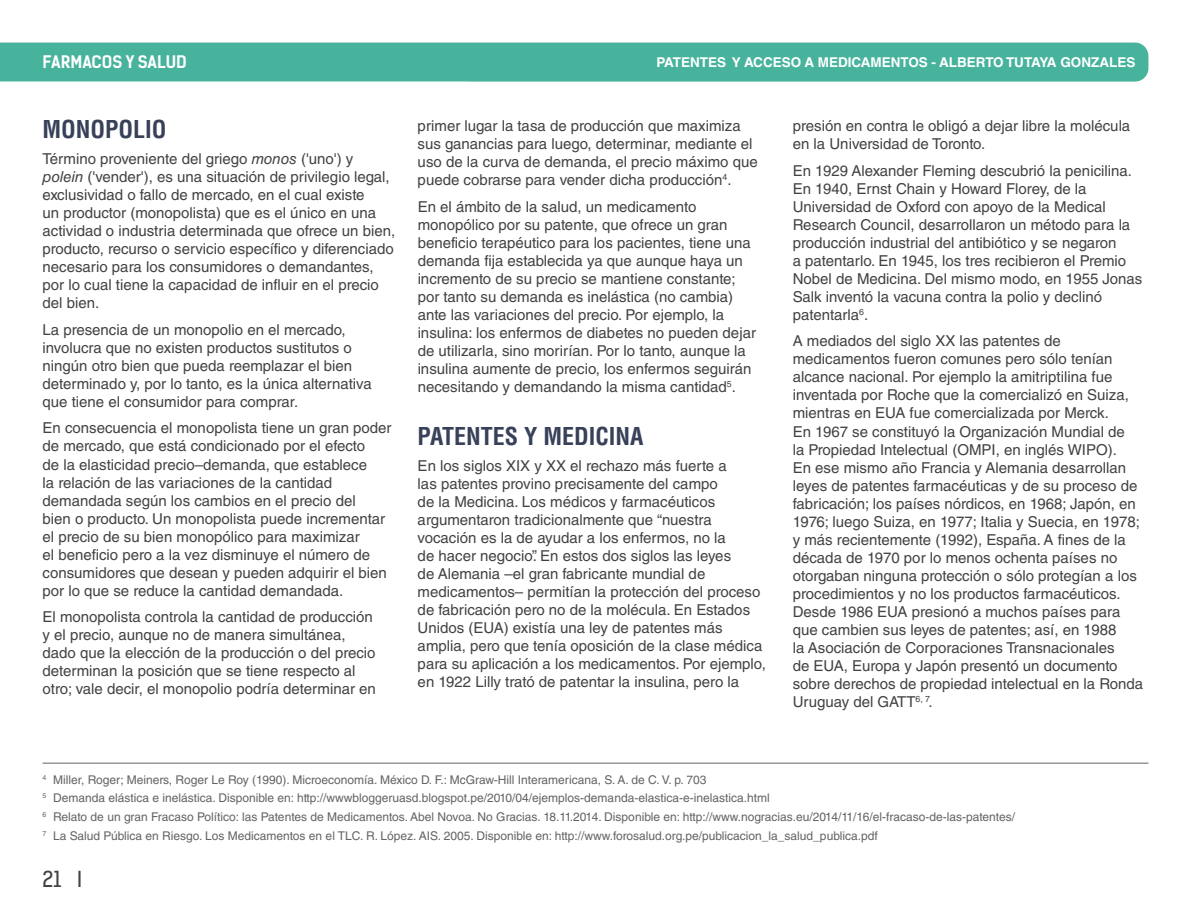
<style>
.page{position:relative;width:1191px;height:915px;background:#fff}
.page>*{position:absolute;margin:0;border:0;box-sizing:border-box;transform-origin:0 0}
.t1{font:700 condensed 24px "Helvetica LT Std";color:#384159}
.t2{font:21px "Kelson Sans";color:#434142}
.t3{font:700 16.5px "Kelson Sans";letter-spacing:.005em;color:#fff}
.t4{font:15px/18px "Helvetica LT Std";color:#434142}
.t5{font:700 13.5px "Helvetica LT Std";color:#fff}
.t6{font:12px/18.6px "Helvetica LT Std";color:#636366}
.s1{font-style:italic}
</style>
<div class="page">
<hr style="left:43px;top:762px;width:1105px;height:1px;background:#636366">
<div style="left:0;top:43px;width:1148px;height:39px;background:#47b39d"></div>
<p class="t3" style="left:43px;top:52px;width:146px">FARMACOS Y SALUD</p>
<p class="t5" style="left:656px;top:54px;width:480px">PATENTES Y ACCESO A MEDICAMENTOS - ALBERTO TUTAYA GONZALES</p>
<h1 class="t1" style="left:43px;top:114px;width:126px">MONOPOLIO</h1>
<p class="t4" style="left:43px;top:150px;width:354px">Término proveniente del griego <span class="s1">monos</span> ('uno') y <span class="s1">polein</span> ('vender'), es una situación de privilegio legal, exclusividad o fallo de mercado, en el cual existe<br>un productor (monopolista) que es el único en una actividad o industria determinada que ofrece un bien, producto, recurso o servicio específico y diferenciado necesario para los consumidores o demandantes, por lo cual tiene la capacidad de influir en el precio del bien.</p>
<p class="t4" style="left:43px;top:320px;width:331px">La presencia de un monopolio en el mercado, involucra que no existen productos sustitutos o ningún otro bien que pueda reemplazar el bien determinado y, por lo tanto, es la única alternativa que tiene el consumidor para comprar.</p>
<p class="t4" style="left:43px;top:419px;width:350px">En consecuencia el monopolista tiene un gran poder de mercado, que está condicionado por el efecto<br>de la elasticidad precio–demanda, que establece<br>la relación de las variaciones de la cantidad demandada según los cambios en el precio del<br>bien o producto. Un monopolista puede incrementar el precio de su bien monopólico para maximizar<br>el beneficio pero a la vez disminuye el número de consumidores que desean y pueden adquirir el bien por lo que se reduce la cantidad demandada.</p>
<p class="t4" style="left:43px;top:607px;width:335px">El monopolista controla la cantidad de producción y el precio, aunque no de manera simultánea, dado que la elección de la producción o del precio determinan la posición que se tiene respecto al otro; vale decir, el monopolio podría determinar en</p>
<p class="t4" style="left:418px;top:117px;width:341px">primer lugar la tasa de producción que maximiza sus ganancias para luego, determinar, mediante el uso de la curva de demanda, el precio máximo que puede cobrarse para vender dicha producción<sup>4</sup>.</p>
<p class="t4" style="left:418px;top:197px;width:340px">En el ámbito de la salud, un medicamento monopólico por su patente, que ofrece un gran beneficio terapéutico para los pacientes, tiene una demanda fija establecida ya que aunque haya un incremento de su precio se mantiene constante; por tanto su demanda es inelástica (no cambia) ante las variaciones del precio. Por ejemplo, la insulina: los enfermos de diabetes no pueden dejar de utilizarla, sino morirían. Por lo tanto, aunque la insulina aumente de precio, los enfermos seguirán necesitando y demandando la misma cantidad<sup>5</sup>.</p>
<h1 class="t1" style="left:418px;top:420px;width:227px">PATENTES Y MEDICINA</h1>
<p class="t4" style="left:418px;top:456px;width:350px">En los siglos XIX y XX el rechazo más fuerte a<br>las patentes provino precisamente del campo<br>de la Medicina. Los médicos y farmacéuticos argumentaron tradicionalmente que “nuestra vocación es la de ayudar a los enfermos, no la<br>de hacer negocio”. En estos dos siglos las leyes<br>de Alemania –el gran fabricante mundial de medicamentos– permitían la protección del proceso de fabricación pero no de la molécula. En Estados Unidos (EUA) existía una ley de patentes más amplia, pero que tenía oposición de la clase médica para su aplicación a los medicamentos. Por ejemplo, en 1922 Lilly trató de patentar la insulina, pero la</p>
<p class="t4" style="left:792px;top:117px;width:339px">presión en contra le obligó a dejar libre la molécula en la Universidad de Toronto.</p>
<p class="t4" style="left:792px;top:161px;width:351px">En 1929 Alexander Fleming descubrió la penicilina.<br>En 1940, Ernst Chain y Howard Florey, de la Universidad de Oxford con apoyo de la Medical Research Council, desarrollaron un método para la producción industrial del antibiótico y se negaron<br>a patentarlo. En 1945, los tres recibieron el Premio Nobel de Medicina. Del mismo modo, en 1955 Jonas Salk inventó la vacuna contra la polio y declinó patentarla<sup>6</sup>.</p>
<p class="t4" style="left:792px;top:332px;width:352px">A mediados del siglo XX las patentes de medicamentos fueron comunes pero sólo tenían alcance nacional. Por ejemplo la amitriptilina fue inventada por Roche que la comercializó en Suiza, mientras en EUA fue comercializada por Merck.<br>En 1967 se constituyó la Organización Mundial de<br>la Propiedad Intelectual (OMPI, en inglés WIPO).<br>En ese mismo año Francia y Alemania desarrollan leyes de patentes farmacéuticas y de su proceso de fabricación; los países nórdicos, en 1968; Japón, en 1976; luego Suiza, en 1977; Italia y Suecia, en 1978; y más recientemente (1992), España. A fines de la década de 1970 por lo menos ochenta países no otorgaban ninguna protección o sólo protegían a los procedimientos y no los productos farmacéuticos.<br>Desde 1986 EUA presionó a muchos países para que cambien sus leyes de patentes; así, en 1988<br>la Asociación de Corporaciones Transnacionales<br>de EUA, Europa y Japón presentó un documento sobre derechos de propiedad intelectual en la Ronda Uruguay del GATT<sup>6,</sup> <sup>7</sup>.</p>
<p class="t6" style="left:43px;top:769px;width:974px"><sup>4</sup> Miller, Roger; Meiners, Roger Le Roy (1990). Microeconomía. México D. F.: McGraw-Hill Interamericana, S. A. de C. V. p. 703<br><sup>5</sup> Demanda elástica e inelástica. Disponible en: http://wwwbloggeruasd.blogspot.pe/2010/04/ejemplos-demanda-elastica-e-inelastica.html<br><sup>6</sup> Relato de un gran Fracaso Político: las Patentes de Medicamentos. Abel Novoa. No Gracias. 18.11.2014. Disponible en: http://www.nogracias.eu/2014/11/16/el-fracaso-de-las-patentes/ <sup>7</sup> La Salud Pública en Riesgo. Los Medicamentos en el TLC. R. López. AIS. 2005. Disponible en: http://www.forosalud.org.pe/publicacion_la_salud_publica.pdf</p>
<h2 class="t2" style="left:43px;top:866px;width:41px">21 I</h2>
</div>
